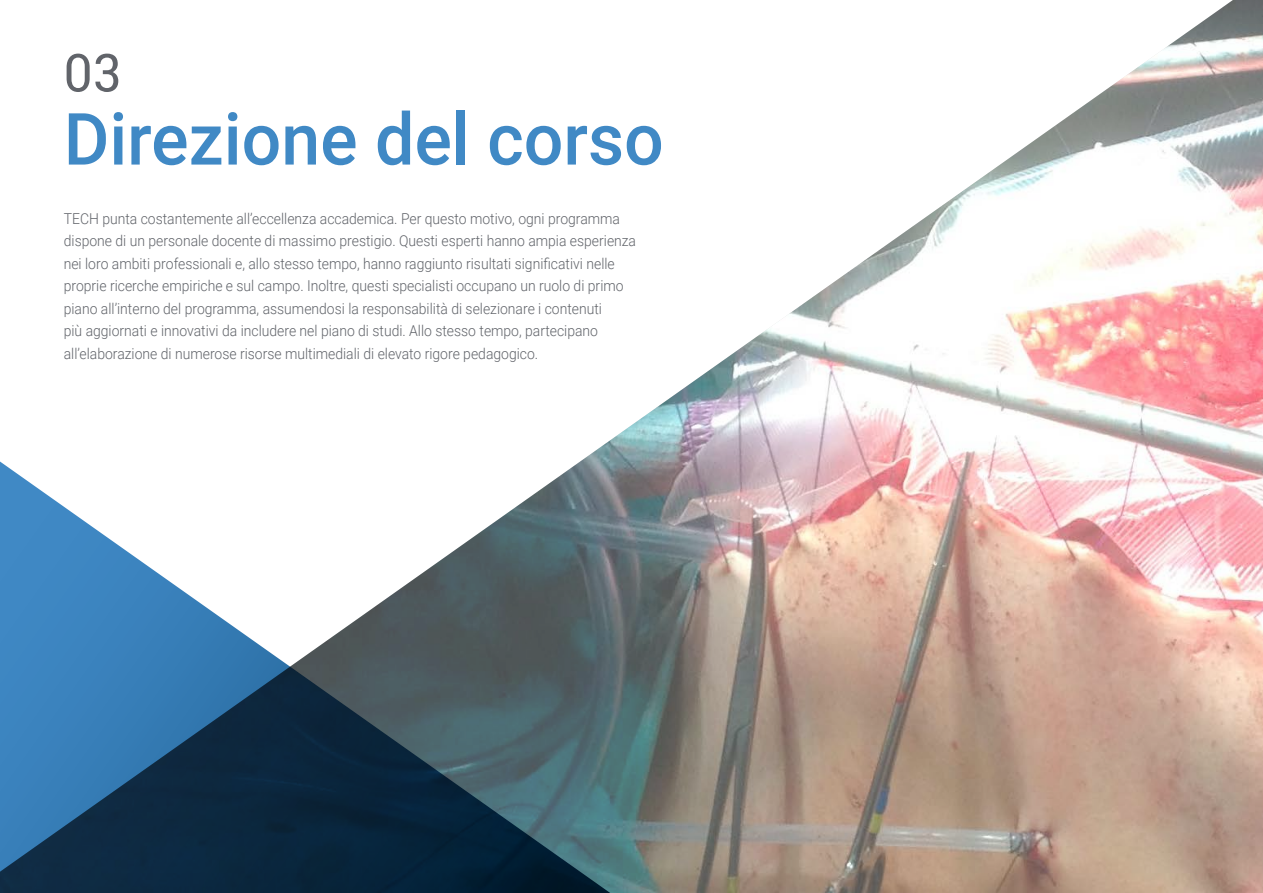
<style>
.page{position:relative;width:1263px;height:893px;background:#fff}
.page>*{position:absolute;margin:0;border:0;box-sizing:border-box;transform-origin:0 0}
.t1{font:500 72px "Roboto";color:#4089c5}
.t2{font:52.5px "Roboto";color:#61646a}
.t3{font:300 15px/22.5px "Roboto";color:#61646a;scale:.93 1}
</style>
<div class="page">
<img style="left:602px;top:0;width:661px;height:893px">
<svg style="left:0;top:446px;width:640px;height:447px"></svg>
<h2 class="t2" style="left:64px;top:36px;width:59px">03</h2>
<h1 class="t1" style="left:64px;top:89px;width:601px">Direzione del corso</h1>
<p class="t3" style="left:64px;top:207px;width:617px">TECH punta costantemente all’eccellenza accademica. Per questo motivo, ogni programma dispone di un personale docente di massimo prestigio. Questi esperti hanno ampia esperienza nei loro ambiti professionali e, allo stesso tempo, hanno raggiunto risultati significativi nelle proprie ricerche empiriche e sul campo. Inoltre, questi specialisti occupano un ruolo di primo piano all’interno del programma, assumendosi la responsabilità di selezionare i contenuti<br>più aggiornati e innovativi da includere nel piano di studi. Allo stesso tempo, partecipano all’elaborazione di numerose risorse multimediali di elevato rigore pedagogico.</p>
</div>
